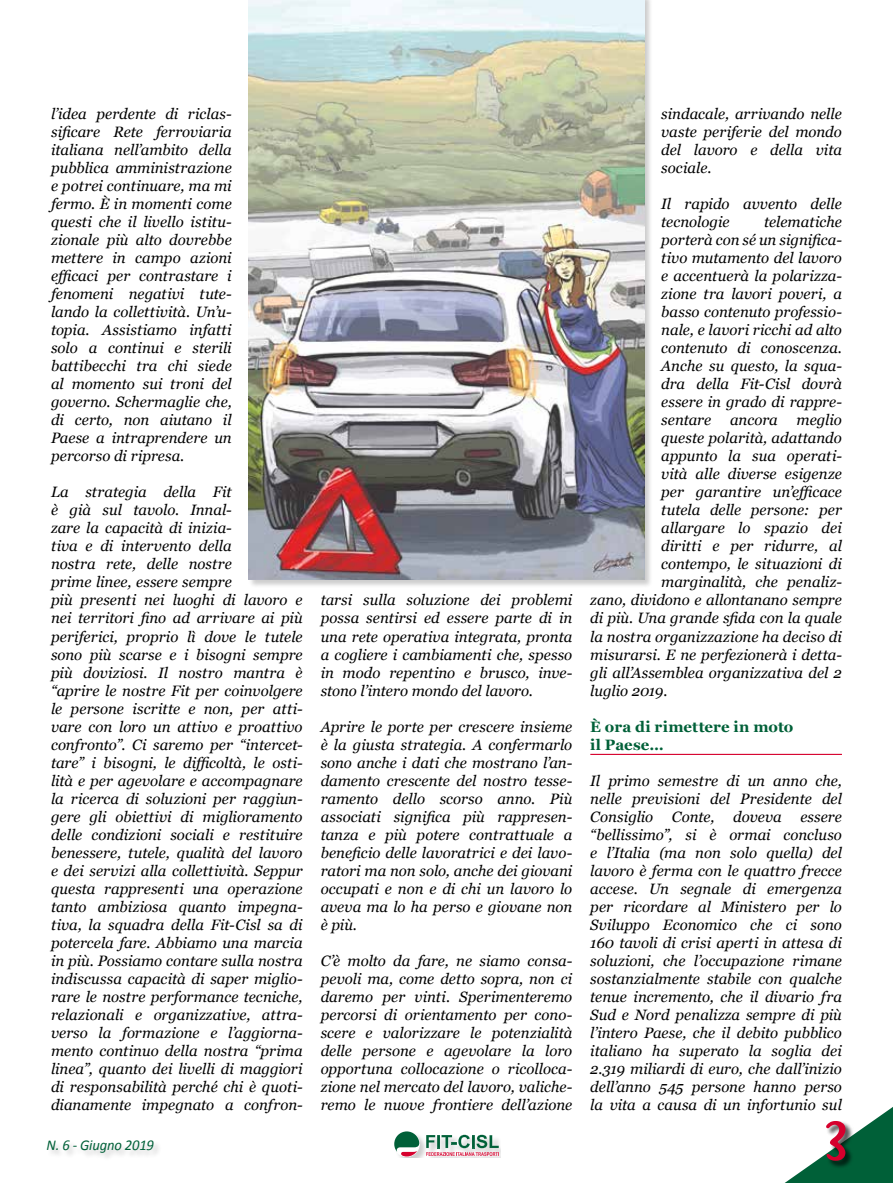
<style>
.page{position:relative;width:893px;height:1183px;background:#fff}
.page>*{position:absolute;margin:0;border:0;box-sizing:border-box;transform-origin:0 0}
.t1{font:52.5px "Justtellmewhat";color:#d6002d}
.t2{font:15px/18px "Georgia Italic 2";color:#000;text-align:justify}
.t3{font:italic 15px/18px "Georgia";color:#000}
.t4{font:700 15px/18px "Georgia";letter-spacing:.01em;color:#006038}
.t5{font:15px "Calibri Italic 2";letter-spacing:-.01em;color:#006038}
.s1{font-family:"Georgia Italic 2";font-style:normal}
</style>
<div class="page">
<hr style="left:590px;top:753px;width:252px;height:1px;background:#d6002d">
<div style="left:249px;top:0;width:404px;height:588px;background:#000;opacity:.2"></div>
<img style="left:249px;top:0;width:395px;height:579px">
<svg style="left:786px;top:1107px;width:107px;height:75px"></svg>
<div style="left:826px;top:1120px;width:29px;height:49px;background:#000;opacity:.65"></div>
<div style="left:394px;top:1131px;width:107px;height:26px;background:#000;opacity:.2"></div>
<div style="left:394px;top:1130px;width:25px;height:26px;border:1px solid #fff;border-radius:50%"></div>
<svg style="left:394px;top:1131px;width:26px;height:25px"></svg>
<svg style="left:426px;top:1134px;width:73px;height:21px"></svg>
<div style="left:47px;top:1140px;width:116px;height:21px;background:#000;opacity:.2"></div>
<p class="t3" style="left:51px;top:104px;width:182px;text-align:justify">l’idea perdente di riclas&shy;sificare Rete ferroviaria italiana nell’ambito della</p>
<p class="t2" style="left:51px;top:158px;width:182px">pubblica amministrazione e potrei continuare, ma mi fermo. È in momenti come questi che il livello istitu&shy;zionale più alto dovrebbe mettere in campo azioni</p>
<p class="t3" style="left:51px;top:266px;width:182px">efficaci per contrastare i</p>
<p class="t2" style="left:51px;top:284px;width:182px">fenomeni negativi tute-</p>
<p class="t3" style="left:51px;top:302px;width:182px">lando la collettività. Un’u<span class="s1">-</span></p>
<p class="t2" style="left:51px;top:320px;width:182px">topia. Assistiamo infatti solo a continui e sterili battibecchi tra chi siede al momento sui troni del governo. Schermaglie che, di certo, non aiutano il Paese a intraprendere un percorso di ripresa.</p>
<p class="t2" style="left:51px;top:482px;width:182px">La strategia della Fit</p>
<p class="t3" style="left:51px;top:500px;width:182px">è già sul tavolo. Innal&shy;zare la capacità di inizia<span class="s1">-</span></p>
<p class="t2" style="left:51px;top:536px;width:253px;text-align:left">tiva e di intervento della<br>nostra rete, delle nostre<br>prime linee, essere sempre<br>più presenti nei luoghi di lavoro e</p>
<p class="t3" style="left:51px;top:608px;width:253px">nei territori fino ad arrivare ai più</p>
<p class="t2" style="left:51px;top:626px;width:253px">periferici, proprio lì dove le tutele sono più scarse e i bisogni sempre</p>
<p class="t3" style="left:51px;top:662px;width:253px">più doviziosi. Il nostro mantra è</p>
<p class="t2" style="left:51px;top:680px;width:253px">“aprire le nostre Fit per coinvolgere le persone iscritte e non, per atti&shy;vare con loro un attivo e proattivo confronto”. Ci saremo per “intercet-</p>
<p class="t3" style="left:51px;top:752px;width:253px">tare” i bisogni, le difficoltà, le osti&shy;lità e per agevolare e accompagnare</p>
<p class="t2" style="left:51px;top:788px;width:253px">la ricerca di soluzioni per raggiun&shy;gere gli obiettivi di miglioramento delle condizioni sociali e restituire</p>
<p class="t3" style="left:51px;top:842px;width:253px">benessere, tutele, qualità del lavoro e dei servizi alla collettività. Seppur</p>
<p class="t2" style="left:51px;top:878px;width:253px">questa rappresenti una operazione tanto ambiziosa quanto impegna&shy;tiva, la squadra della Fit-Cisl sa di potercela fare. Abbiamo una marcia in più. Possiamo contare sulla nostra</p>
<p class="t3" style="left:51px;top:968px;width:253px">indiscussa capacità di saper miglio<span class="s1">-</span></p>
<p class="t2" style="left:51px;top:986px;width:253px">rare le nostre performance tecniche, relazionali e organizzative, attra-</p>
<p class="t3" style="left:51px;top:1022px;width:253px">verso la formazione e l’aggiorna<span class="s1">-</span></p>
<p class="t2" style="left:51px;top:1040px;width:253px">mento continuo della nostra “prima linea”, quanto dei livelli di maggiori</p>
<p class="t3" style="left:51px;top:1076px;width:253px">di responsabilità perché chi è quoti<span class="s1">-</span></p>
<p class="t2" style="left:51px;top:1094px;width:253px">dianamente impegnato a confron-</p>
<p class="t5" style="left:47px;top:1134px;width:109px">N. 6 - Giugno 2019</p>
<p class="t2" style="left:321px;top:590px;width:253px">tarsi sulla soluzione dei problemi possa sentirsi ed essere parte di in una rete operativa integrata, pronta a cogliere i cambiamenti che, spesso in modo repentino e brusco, inve-</p>
<p class="t3" style="left:321px;top:680px;width:214px">stono l’intero mondo del lavoro.</p>
<p class="t2" style="left:321px;top:716px;width:253px">Aprire le porte per crescere insieme è la giusta strategia. A confermarlo</p>
<p class="t3" style="left:321px;top:752px;width:253px">sono anche i dati che mostrano l’an<span class="s1">-</span></p>
<p class="t2" style="left:321px;top:770px;width:253px">damento crescente del nostro tesse&shy;ramento dello scorso anno. Più</p>
<p class="t3" style="left:321px;top:806px;width:253px">associati significa più rappresen<span class="s1">-</span></p>
<p class="t2" style="left:321px;top:824px;width:253px">tanza e più potere contrattuale a</p>
<p class="t3" style="left:321px;top:842px;width:253px">beneficio delle lavoratrici e dei lavo<span class="s1">-</span></p>
<p class="t2" style="left:321px;top:860px;width:253px">ratori ma non solo, anche dei giovani occupati e non e di chi un lavoro lo aveva ma lo ha perso e giovane non è più.</p>
<p class="t3" style="left:321px;top:950px;width:253px">C’è molto da fare, ne siamo consa<span class="s1">-</span></p>
<p class="t2" style="left:321px;top:968px;width:253px">pevoli ma, come detto sopra, non ci daremo per vinti. Sperimenteremo percorsi di orientamento per cono-</p>
<p class="t3" style="left:321px;top:1022px;width:253px">scere e valorizzare le potenzialità</p>
<p class="t2" style="left:321px;top:1040px;width:253px">delle persone e agevolare la loro opportuna collocazione o ricolloca&shy;zione nel mercato del lavoro, valiche-</p>
<p class="t3" style="left:321px;top:1094px;width:253px">remo le nuove frontiere dell’azione</p>
<p class="t2" style="left:661px;top:104px;width:182px">sindacale, arrivando nelle vaste periferie del mondo del lavoro e della vita sociale.</p>
<p class="t3" style="left:661px;top:194px;width:182px">Il rapido avvento delle</p>
<p class="t2" style="left:661px;top:212px;width:70px">tecnologie</p>
<p class="t2" style="left:764px;top:212px;width:79px">telematiche</p>
<p class="t3" style="left:661px;top:230px;width:182px">porterà con sé un significa<span class="s1">-</span></p>
<p class="t2" style="left:661px;top:248px;width:182px">tivo mutamento del lavoro</p>
<p class="t3" style="left:661px;top:266px;width:182px">e accentuerà la polarizza<span class="s1">-</span></p>
<p class="t2" style="left:661px;top:284px;width:182px">zione tra lavori poveri, a basso contenuto professio&shy;nale, e lavori ricchi ad alto contenuto di conoscenza.<br>Anche su questo, la squa-</p>
<p class="t3" style="left:661px;top:374px;width:182px">dra della Fit-Cisl dovrà</p>
<p class="t2" style="left:661px;top:392px;width:182px">essere in grado di rappre&shy;sentare</p>
<p class="t2" style="left:730px;top:410px;width:49px">ancora</p>
<p class="t2" style="left:797px;top:410px;width:47px">meglio</p>
<p class="t3" style="left:661px;top:428px;width:182px">queste polarità, adattando</p>
<p class="t2" style="left:661px;top:446px;width:182px">appunto la sua operati-</p>
<p class="t3" style="left:661px;top:464px;width:182px;text-align:justify">vità alle diverse esigenze per garantire un’efficace tutela delle persone: per</p>
<p class="t2" style="left:661px;top:518px;width:182px">allargare lo spazio dei diritti e per ridurre, al contempo, le situazioni di</p>
<p class="t3" style="left:661px;top:572px;width:182px">marginalità, che penaliz<span class="s1">-</span></p>
<p class="t2" style="left:590px;top:590px;width:253px">zano, dividono e allontanano sempre</p>
<p class="t3" style="left:590px;top:608px;width:253px">di più. Una grande sfida con la quale</p>
<p class="t2" style="left:590px;top:626px;width:253px">la nostra organizzazione ha deciso di</p>
<p class="t3" style="left:590px;top:644px;width:253px;text-align:justify">misurarsi. E ne perfezionerà i detta&shy;gli all’Assemblea organizzativa del 2 luglio 2019.</p>
<p class="t4" style="left:590px;top:716px;width:205px">È ora di rimettere in moto il Paese…</p>
<p class="t3" style="left:590px;top:770px;width:253px">Il primo semestre di un anno che,</p>
<p class="t2" style="left:590px;top:788px;width:253px">nelle previsioni del Presidente del Consiglio Conte, doveva essere “bellissimo”, si è ormai concluso</p>
<p class="t3" style="left:590px;top:842px;width:253px">e l’Italia (ma non solo quella) del</p>
<p class="t2" style="left:590px;top:860px;width:253px">lavoro è ferma con le quattro frecce accese. Un segnale di emergenza</p>
<p class="t3" style="left:590px;top:896px;width:253px">per ricordare al Ministero per lo</p>
<p class="t2" style="left:590px;top:914px;width:253px">Sviluppo Economico che ci sono</p>
<p class="t3" style="left:590px;top:932px;width:253px">160 tavoli di crisi aperti in attesa di soluzioni, che l’occupazione rimane</p>
<p class="t2" style="left:590px;top:968px;width:253px">sostanzialmente stabile con qualche tenue incremento, che il divario fra Sud e Nord penalizza sempre di più</p>
<p class="t3" style="left:590px;top:1022px;width:253px">l’intero Paese, che il debito pubblico</p>
<p class="t2" style="left:590px;top:1040px;width:253px">italiano ha superato la soglia dei</p>
<p class="t3" style="left:590px;top:1058px;width:253px">2.319 miliardi di euro, che dall’inizio dell’anno 545 persone hanno perso</p>
<p class="t2" style="left:590px;top:1094px;width:253px">la vita a causa di un infortunio sul</p>
<h1 class="t1" style="left:823px;top:1109px;width:28px">3</h1>
</div>
